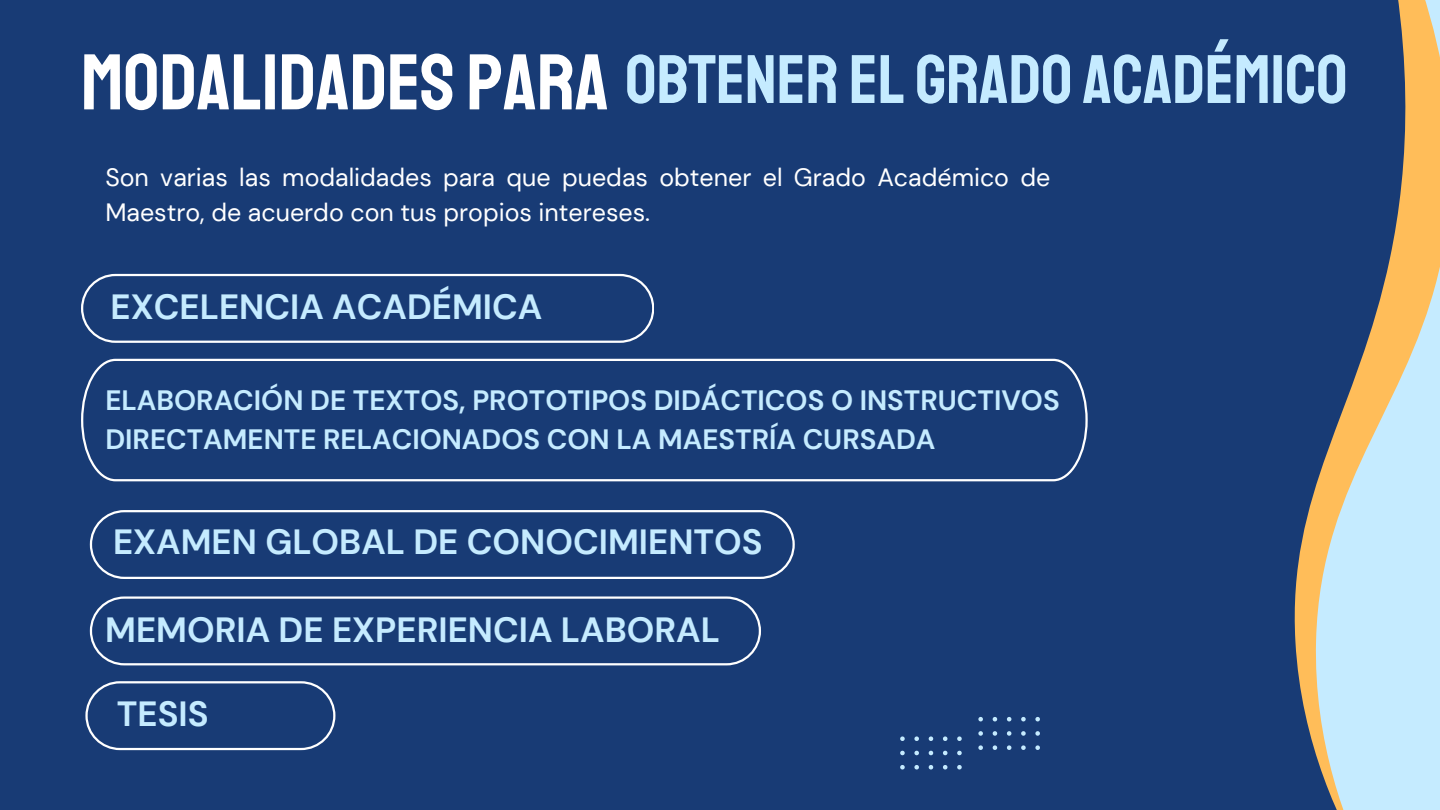
<style>
.page{position:relative;width:1440px;height:810px;background:#183b75}
.page>*{position:absolute;margin:0;border:0;box-sizing:border-box;transform-origin:0 0}
.t1{font:68.7px "Staatliches";color:#c5ebff}
.t2{font:700 35px "DM Sans";color:#c5ebff}
.t3{font:700 28px/39px "DM Sans";color:#c5ebff}
.t4{font:25px/34.5px "DM Sans";color:#fff}
.s1{font-size:79.1px;color:#fff}
</style>
<div class="page">
<svg style="left:81px;top:274px;width:573px;height:69px"></svg>
<svg style="left:81px;top:359px;width:1007px;height:122px"></svg>
<svg style="left:978px;top:716px;width:62px;height:34px"></svg>
<svg style="left:900px;top:736px;width:62px;height:34px"></svg>
<svg style="left:1294px;top:496px;width:19px;height:248px;fill:#ffbd59"></svg>
<svg style="left:1313px;top:394px;width:36px;height:416px"></svg>
<svg style="left:90px;top:510px;width:705px;height:69px"></svg>
<svg style="left:90px;top:596px;width:671px;height:69px"></svg>
<svg style="left:85px;top:681px;width:250px;height:69px"></svg>
<svg style="left:1349px;top:314px;width:27px;height:496px;fill:#c5ebff"></svg>
<svg style="left:1376px;top:0;width:64px;height:810px;fill:#c5ebff"></svg>
<h1 class="t1" style="left:81px;top:38px;width:1268px"><span class="s1">MODALIDADES PARA</span> OBTENER EL GRADO ACADÉMICO</h1>
<p class="t4" style="left:105px;top:161px;width:947px">Son varias las modalidades para que puedas obtener el Grado Académico de<br>Maestro, de acuerdo con tus propios intereses.</p>
<h2 class="t2" style="left:111px;top:285px;width:433px">EXCELENCIA ACADÉMICA</h2>
<p class="t3" style="left:105px;top:381px;width:956px">ELABORACIÓN DE TEXTOS, PROTOTIPOS DIDÁCTICOS O INSTRUCTIVOS<br>DIRECTAMENTE RELACIONADOS CON LA MAESTRÍA CURSADA</p>
<h2 class="t2" style="left:113px;top:520px;width:651px">EXAMEN GLOBAL DE CONOCIMIENTOS</h2>
<h2 class="t2" style="left:105px;top:607px;width:616px">MEMORIA DE EXPERIENCIA LABORAL</h2>
<h2 class="t2" style="left:117px;top:691px;width:93px">TESIS</h2>
</div>
